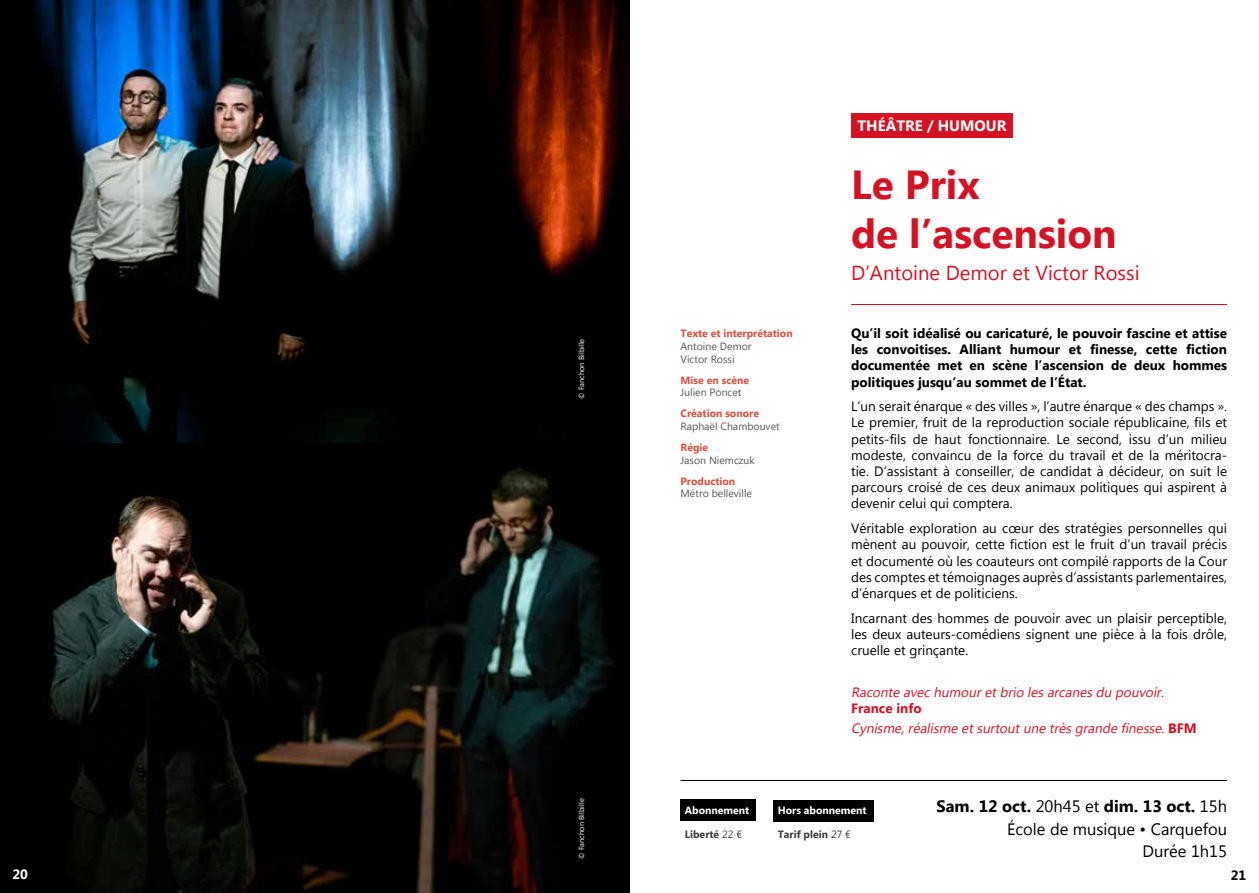
<style>
.page{position:relative;width:1259px;height:893px;background:#fff}
.page>*{position:absolute;margin:0;border:0;box-sizing:border-box;transform-origin:0 0}
.t1{font:700 40.5px/48.6px "Microsoft New Tai Lue";color:#d51224}
.t2{font:20.25px "Microsoft New Tai Lue";color:#d51224}
.t3{font:16.5px/22.5px "Microsoft New Tai Lue";color:#000;text-align:right}
.t4{font:700 15px "Microsoft New Tai Lue";color:#fff}
.t5{font:13.5px/16.2px "Microsoft New Tai Lue";color:#000;text-align:justify}
.t6{font:700 13.5px/16.2px "Microsoft New Tai Lue";color:#000;text-align:justify}
.t7{font:italic 13.5px/20.4px "Microsoft New Tai Lue";color:#d51224}
.t8{font:700 13.5px "Microsoft New Tai Lue";color:#fff}
.t9{font:10.5px/12.6px "Microsoft New Tai Lue";color:#575756}
.t10{font:700 10.5px "Microsoft New Tai Lue";color:#dd4f43}
.t11{font:700 10.5px "Microsoft New Tai Lue";color:#fff}
.t12{font:700 10.5px "Microsoft New Tai Lue";color:#3c3c3b}
.t13{font:7.5px "Microsoft New Tai Lue";color:#fff}
.t14{font:7.5px "Microsoft New Tai Lue";color:#dadada}
.s1{font-weight:700;font-style:normal}
.s2{font-weight:700}
.s3{font-weight:400}
</style>
<div class="page">
<img style="left:0;top:0;width:629px;height:443px">
<hr style="left:680px;top:780px;width:547px;height:1px;background:#000">
<div style="left:851px;top:114px;width:162px;height:24px;background:#d51224"></div>
<hr style="left:851px;top:304px;width:376px;height:1px;background:#d51224">
<div style="left:680px;top:800px;width:76px;height:21px;background:#000"></div>
<img style="left:0;top:443px;width:629px;height:450px">
<div style="left:773px;top:800px;width:100px;height:21px;background:#000"></div>
<p class="t8" style="left:12px;top:867px;width:17px">20</p>
<p class="t13" style="left:577px;top:399px;width:62px;rotate:-90deg">© Fanchon Bilbille</p>
<p class="t10" style="left:680px;top:328px;width:114px">Texte et interprétation</p>
<p class="t9" style="left:680px;top:341px;width:72px">Antoine Demor<br>Victor Rossi</p>
<p class="t10" style="left:680px;top:374px;width:70px">Mise en scène</p>
<p class="t9" style="left:680px;top:387px;width:62px">Julien Poncet</p>
<p class="t10" style="left:680px;top:408px;width:80px">Création sonore</p>
<p class="t9" style="left:680px;top:421px;width:101px">Raphaël Chambouvet</p>
<p class="t10" style="left:680px;top:441px;width:29px">Régie</p>
<p class="t9" style="left:680px;top:455px;width:76px">Jason Niemczuk</p>
<p class="t10" style="left:680px;top:475px;width:56px">Production</p>
<p class="t9" style="left:680px;top:488px;width:73px">Métro belleville</p>
<p class="t4" style="left:857px;top:117px;width:150px">THÉÂTRE / HUMOUR</p>
<h1 class="t1" style="left:851px;top:164px;width:267px">Le Prix<br>de l’ascension</h1>
<h2 class="t2" style="left:851px;top:262px;width:290px">D’Antoine Demor et Victor Rossi</h2>
<p class="t6" style="left:851px;top:326px;width:377px">Qu’il soit idéalisé ou caricaturé, le pouvoir fascine et attise les convoitises. Alliant humour et finesse, cette fiction documentée met en scène l’ascension de deux hommes politiques jusqu’au sommet de l’État.</p>
<p class="t5" style="left:851px;top:399px;width:377px">L’un serait énarque « des villes », l’autre énarque « des champs ».<br>Le premier, fruit de la reproduction sociale républicaine, fils et petits-fils de haut fonctionnaire. Le second, issu d’un milieu modeste, convaincu de la force du travail et de la méritocra&shy;tie. D’assistant à conseiller, de candidat à décideur, on suit le parcours croisé de ces deux animaux politiques qui aspirent à devenir celui qui comptera.</p>
<p class="t5" style="left:851px;top:521px;width:377px">Véritable exploration au cœur des stratégies personnelles qui mènent au pouvoir, cette fiction est le fruit d’un travail précis et documenté où les coauteurs ont compilé rapports de la Cour des comptes et témoignages auprès d’assistants parlementaires, d’énarques et de politiciens.</p>
<p class="t5" style="left:851px;top:611px;width:377px">Incarnant des hommes de pouvoir avec un plaisir perceptible, les deux auteurs-comédiens signent une pièce à la fois drôle, cruelle et grinçante.</p>
<p class="t7" style="left:851px;top:683px;width:317px">Raconte avec humouretbrio lesarcanesdu pouvoir.</p>
<p class="t7" style="left:851px;top:699px;width:347px"><span class="s1">France info<br></span>Cynisme,réalisme etsurtoutune trèsgrande finesse. <span class="s1">B F M</span></p>
<p class="t14" style="left:577px;top:850px;width:63px;rotate:-90deg">Marie Charbonnier</p>
<p class="t3" style="left:936px;top:796px;width:292px"><span class="s2">Sam. 12 oct.</span> 20h45 et <span class="s2">dim. 13 oct.</span> 15h<br>École de musique • Carquefou<br>Durée 1h15</p>
<p class="t13" style="left:577px;top:859px;width:62px;rotate:-90deg">© Fanchon Bilbille</p>
<p class="t11" style="left:685px;top:804px;width:66px">Abonnement</p>
<p class="t12" style="left:685px;top:828px;width:59px">Liberté <span class="s3">22 €</span></p>
<p class="t11" style="left:777px;top:804px;width:90px">Hors abonnement</p>
<p class="t12" style="left:777px;top:828px;width:75px">Tarif plein <span class="s3">27 €</span></p>
<p class="t6" style="left:1230px;top:868px;width:17px">21</p>
</div>
